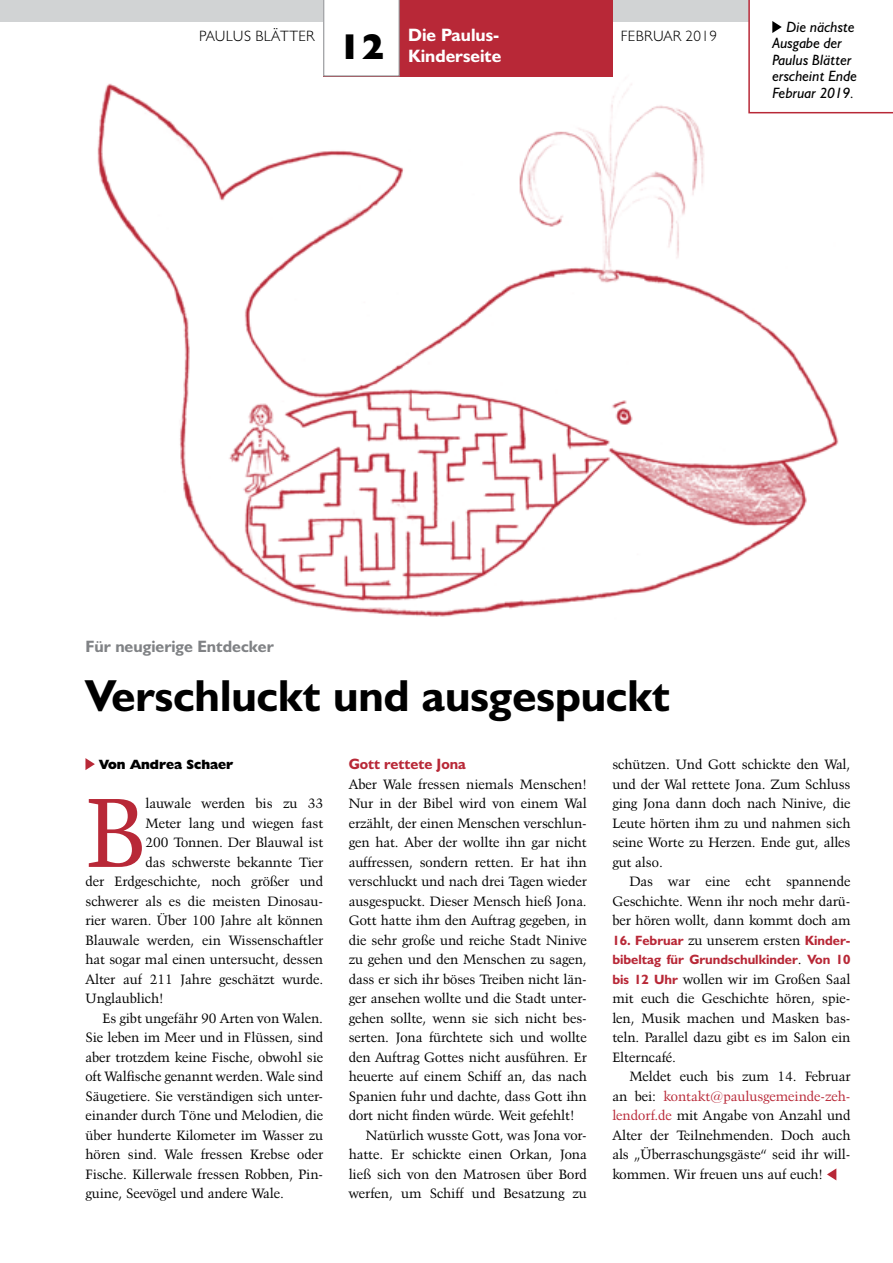
<style>
.page{position:relative;width:893px;height:1263px;background:#fff}
.page>*{position:absolute;margin:0;border:0;box-sizing:border-box;transform-origin:0 0}
.t1{font:97.8px "Kuenstler 480 BT";color:#b82837}
.t2{font:700 45px "Humanist 521 BT";color:#000}
.t3{font:800 36px "Humanist 521 BT";color:#000}
.t4{font:700 18px/21.6px "Humanist 521 BT";color:#fff}
.t5{font:700 16.5px "Humanist 521 BT";color:#808285}
.t6{font:italic 15px/16.5px "Humanist 521 BT";color:#000}
.t7{font:300 15px "Humanist 521 BT";letter-spacing:.025em;color:#000}
.t8{font:700 15px "Humanist 521 BT";color:#b82837}
.t9{font:13.5px/19.5px "Kuenstler 480 BT";color:#000;text-align:justify}
.t10{font:700 13.5px/19.5px "Humanist 521 BT";color:#b82837}
.t11{font:800 13.5px "Humanist 521 BT";color:#000}
.s1{font-family:"Kuenstler 480 BT";font-weight:400;color:#000}
.s2{font-family:"Humanist 521 BT";font-weight:700;color:#b82837}
.s3{color:#b82837}
</style>
<div class="page">
<div style="left:0;top:0;width:893px;height:21px;background:#d1d3d4"></div>
<img style="left:97px;top:61px;width:796px;height:556px">
<div style="left:323px;top:0;width:289px;height:77px;background:#b82837"></div>
<svg style="left:323px;top:0;width:77px;height:77px;background:#f9f8f8"></svg>
<svg style="left:748px;top:0;width:145px;height:113px"></svg>
<svg style="left:85px;top:758px;width:10px;height:12px"></svg>
<svg style="left:827px;top:1168px;width:9px;height:12px"></svg>
<p class="t7" style="left:199px;top:27px;width:117px">PAULUS BLÄTTER</p>
<p class="t7" style="left:621px;top:27px;width:98px">FEBRUAR 2019</p>
<p class="t6" style="left:772px;top:18px;width:86px;text-indent:14px">Die nächste<br>Ausgabe der<br>Paulus Blätter erscheint Ende<br>Februar 2019.</p>
<h3 class="t3" style="left:338px;top:24px;width:48px">12</h3>
<h3 class="t4" style="left:408px;top:23px;width:95px">Die Paulus-<br>Kinderseite</h3>
<p class="t5" style="left:85px;top:636px;width:190px">Für neugierige Entdecker</p>
<h2 class="t2" style="left:85px;top:667px;width:586px">Verschluckt und ausgespuckt</h2>
<p class="t8" style="left:349px;top:755px;width:119px">Gott rettete Jona</p>
<p class="t9" style="left:349px;top:774px;width:240px">Aber Wale fressen niemals Menschen!</p>
<p class="t9" style="left:349px;top:794px;width:240px">Nur in der Bibel wird von einem Wal</p>
<p class="t9" style="left:349px;top:813px;width:240px">erzählt, der einen Menschen verschlun-</p>
<p class="t9" style="left:349px;top:833px;width:240px">gen hat. Aber der wollte ihn gar nicht</p>
<p class="t9" style="left:349px;top:852px;width:240px">auffressen, sondern retten. Er hat ihn</p>
<p class="t9" style="left:349px;top:872px;width:240px">verschluckt und nach drei Tagen wieder</p>
<p class="t9" style="left:349px;top:891px;width:240px">ausgespuckt. Dieser Mensch hieß Jona.</p>
<p class="t9" style="left:349px;top:911px;width:240px">Gott hatte ihm den Auftrag gegeben, in</p>
<p class="t9" style="left:349px;top:930px;width:240px">die sehr große und reiche Stadt Ninive</p>
<p class="t9" style="left:349px;top:950px;width:240px">zu gehen und den Menschen zu sagen,</p>
<p class="t9" style="left:349px;top:969px;width:240px">dass er sich ihr böses Treiben nicht län-</p>
<p class="t9" style="left:349px;top:989px;width:240px">ger ansehen wollte und die Stadt unter-</p>
<p class="t9" style="left:349px;top:1008px;width:240px">gehen sollte, wenn sie sich nicht bes-</p>
<p class="t9" style="left:349px;top:1028px;width:240px">serten. Jona fürchtete sich und wollte</p>
<p class="t9" style="left:349px;top:1047px;width:240px">den Auftrag Gottes nicht ausführen. Er</p>
<p class="t9" style="left:349px;top:1067px;width:240px">heuerte auf einem Schiff an, das nach</p>
<p class="t9" style="left:349px;top:1086px;width:240px">Spanien fuhr und dachte, dass Gott ihn</p>
<p class="t9" style="left:349px;top:1106px;width:227px">dort nicht finden würde. Weit gefehlt!</p>
<p class="t9" style="left:366px;top:1125px;width:223px">Natürlich wusste Gott, was Jona vor-</p>
<p class="t9" style="left:349px;top:1145px;width:240px">hatte. Er schickte einen Orkan, Jona</p>
<p class="t9" style="left:349px;top:1164px;width:240px">ließ sich von den Matrosen über Bord</p>
<p class="t9" style="left:349px;top:1184px;width:240px">werfen, um Schiff und Besatzung zu</p>
<p class="t9" style="left:612px;top:755px;width:240px">schützen. Und Gott schickte den Wal, und der Wal rettete Jona. Zum Schluss ging Jona dann doch nach Ninive, die Leute hörten ihm zu und nahmen sich seine Worte zu Herzen. Ende gut, alles gut also.</p>
<p class="t9" style="left:612px;top:871px;width:240px;text-indent:17px">Das war eine echt spannende Geschichte. Wenn ihr noch mehr darü&shy;ber hören wollt, dann kommt doch am</p>
<p class="t10" style="left:612px;top:930px;width:240px">16. Februar <span class="s1">zu unserem ersten</span> Kinder&shy;bibeltag für Grundschulkinder<span class="s1">.</span> Von 10</p>
<p class="t9" style="left:612px;top:969px;width:240px"><span class="s2">bis 12 Uhr</span> wollen wir im Großen Saal mit euch die Geschichte hören, spie&shy;len, Musik machen und Masken bas&shy;teln. Parallel dazu gibt es im Salon ein Elterncafé.</p>
<p class="t9" style="left:612px;top:1066px;width:240px;text-indent:17px">Meldet euch bis zum 14. Februar an bei: <span class="s3">kontakt@paulusgemeinde-zeh&shy;lendorf.de</span> mit Angabe von Anzahl und Alter der Teilnehmenden. Doch auch als „Überraschungsgäste“ seid ihr will&shy;kommen. Wir freuen uns auf euch!</p>
<p class="t11" style="left:99px;top:756px;width:136px">Von Andrea Schaer</p>
<h1 class="t1" style="left:85px;top:773px;width:61px">B</h1>
<p class="t9" style="left:145px;top:794px;width:179px">lauwale werden bis zu 33</p>
<p class="t9" style="left:145px;top:813px;width:179px">Meter lang und wiegen fast</p>
<p class="t9" style="left:145px;top:833px;width:179px">200 Tonnen. Der Blauwal ist</p>
<p class="t9" style="left:145px;top:852px;width:179px">das schwerste bekannte Tier</p>
<p class="t9" style="left:85px;top:872px;width:239px">der Erdgeschichte, noch größer und</p>
<p class="t9" style="left:85px;top:891px;width:239px">schwerer als es die meisten Dinosau-</p>
<p class="t9" style="left:85px;top:911px;width:239px">rier waren. Über 100 Jahre alt können</p>
<p class="t9" style="left:85px;top:930px;width:239px">Blauwale werden, ein Wissenschaftler</p>
<p class="t9" style="left:85px;top:950px;width:239px">hat sogar mal einen untersucht, dessen</p>
<p class="t9" style="left:85px;top:969px;width:239px">Alter auf 211 Jahre geschätzt wurde.</p>
<p class="t9" style="left:85px;top:989px;width:80px">Unglaublich!</p>
<p class="t9" style="left:102px;top:1008px;width:222px">Es gibt ungefähr 90 Arten von Walen.</p>
<p class="t9" style="left:85px;top:1028px;width:239px">Sie leben im Meer und in Flüssen, sind</p>
<p class="t9" style="left:85px;top:1047px;width:239px">aber trotzdem keine Fische, obwohl sie</p>
<p class="t9" style="left:85px;top:1067px;width:239px">oft Walfische genannt werden. Wale sind</p>
<p class="t9" style="left:85px;top:1086px;width:239px">Säugetiere. Sie verständigen sich unter-</p>
<p class="t9" style="left:85px;top:1106px;width:239px">einander durch Töne und Melodien, die</p>
<p class="t9" style="left:85px;top:1125px;width:239px">über hunderte Kilometer im Wasser zu</p>
<p class="t9" style="left:85px;top:1145px;width:239px">hören sind. Wale fressen Krebse oder</p>
<p class="t9" style="left:85px;top:1164px;width:239px">Fische. Killerwale fressen Robben, Pin-</p>
<p class="t9" style="left:85px;top:1184px;width:200px">guine, Seevögel und andere Wale.</p>
</div>
